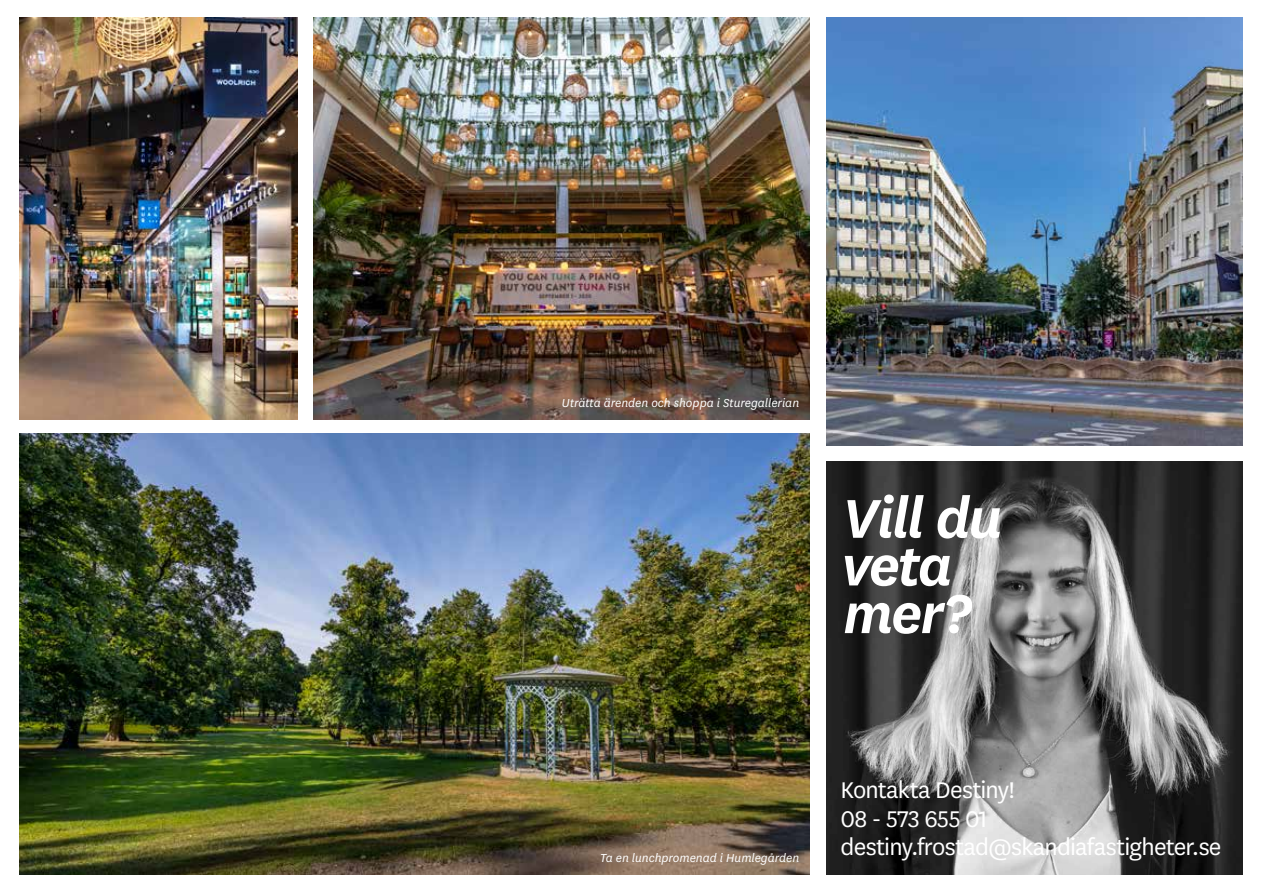
<style>
.page{position:relative;width:1263px;height:893px;background:#fff}
.page>*{position:absolute;margin:0;border:0;box-sizing:border-box;transform-origin:0 0}
.t1{font:italic 600 63.9px/47.7px "Skandia Sans";letter-spacing:-.04em;color:#fff}
.t2{font:26.55px/28.2px "Skandia Sans";letter-spacing:-.025em;color:#fff}
.t3{font:italic 13.5px "Skandia Sans";color:#fff}
</style>
<div class="page">
<img style="left:826px;top:17px;width:416px;height:429px">
<img style="left:19px;top:17px;width:278px;height:402px">
<img style="left:314px;top:17px;width:496px;height:402px">
<img style="left:19px;top:433px;width:791px;height:441px">
<img style="left:826px;top:461px;width:416px;height:413px">
<p class="t3" style="left:562px;top:394px;width:239px">Uträtta ärenden och shoppa i Sturegallerian</p>
<h1 class="t1" style="left:842px;top:491px;width:162px">Vill du veta mer?</h1>
<p class="t3" style="left:600px;top:849px;width:201px">Ta en lunchpromenad i Humlegården</p>
<h2 class="t2" style="left:841px;top:775px;width:382px">Kontakta Destiny!<br>08 - 573 655 01 destiny.frostad@skandiafastigheter.se</h2>
</div>
